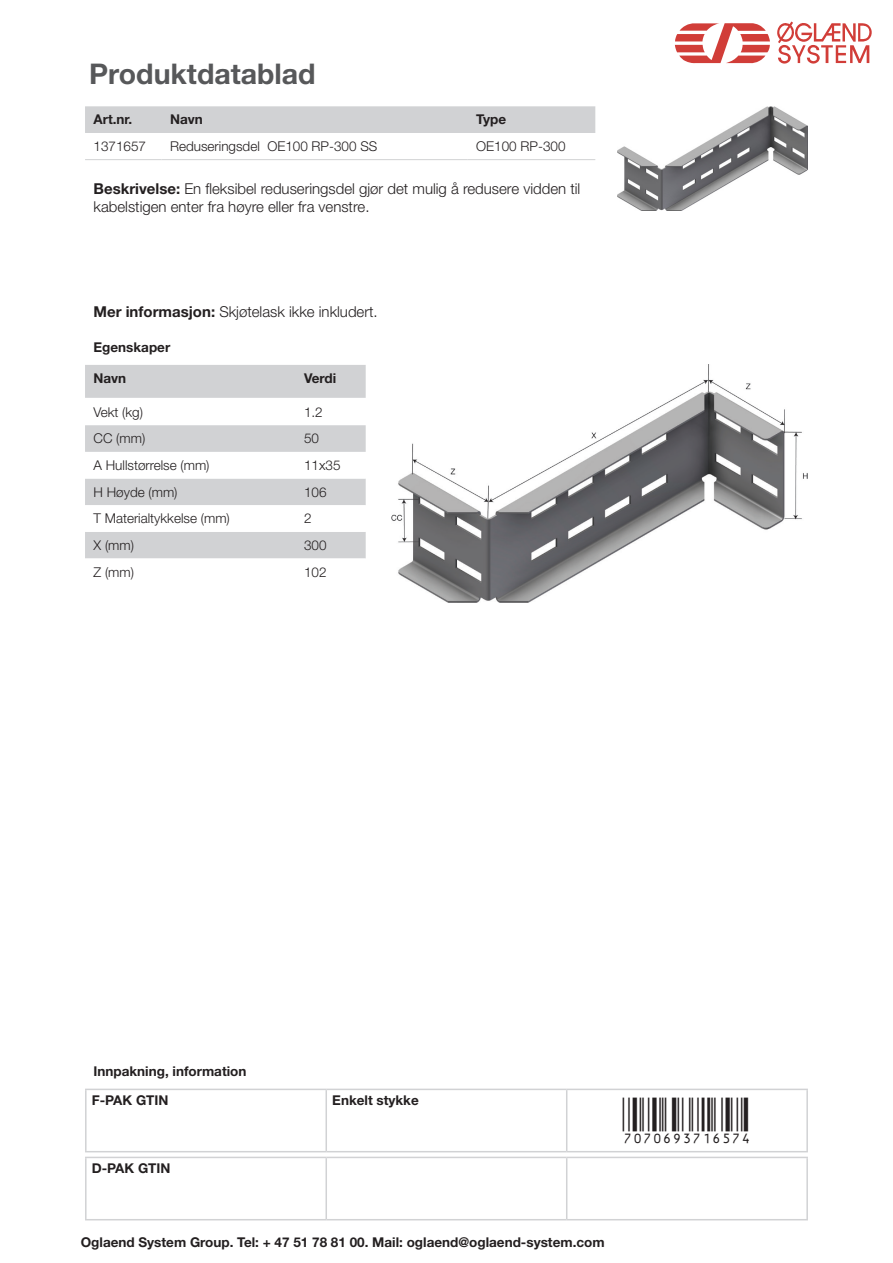
<style>
.page{position:relative;width:893px;height:1263px;background:#fff}
.page>*{position:absolute;margin:0;border:0;box-sizing:border-box;transform-origin:0 0}
.Artikel{font:45px "Viisas EAN Matala";color:#231f20}
.Artikel-2{font:700 28.5px "Helvetica Neue LT Std";color:#57585a}
.Artikel-3{font:300 15px/18px "Helvetica Neue LT Std";color:#231f20}
.Artikel-4{font:700 13.5px/29.1px "Helvetica Neue LT Std";color:#231f20}
.Artikel-5{font:300 13.5px "Helvetica Neue LT Std";color:#231f20}
.s1{font-weight:700}
</style>
<div class="page">
<svg style="left:675px;top:23px;width:95px;height:40px"></svg>
<svg style="left:777px;top:21px;width:95px;height:43px"></svg>
<div style="left:85px;top:106px;width:510px;height:27px;background:#d1d2d4"></div>
<hr style="left:85px;top:159px;width:77px;height:1px;background:#d1d2d4">
<hr style="left:162px;top:159px;width:306px;height:1px;background:#d1d2d4">
<hr style="left:468px;top:159px;width:127px;height:1px;background:#d1d2d4">
<img style="left:617px;top:107px;width:191px;height:104px">
<img style="left:391px;top:365px;width:416px;height:237px">
<div style="left:85px;top:365px;width:281px;height:33px;background:#d1d2d4"></div>
<svg style="left:85px;top:425px;width:281px;height:134px"></svg>
<hr style="left:85px;top:1089px;width:241px;height:1px;background:#d1d2d4">
<hr style="left:85px;top:1090px;width:2px;height:61px;background:#d1d2d4">
<hr style="left:326px;top:1089px;width:241px;height:1px;background:#d1d2d4">
<hr style="left:325px;top:1090px;width:2px;height:61px;background:#d1d2d4">
<hr style="left:567px;top:1089px;width:241px;height:1px;background:#d1d2d4">
<hr style="left:566px;top:1090px;width:1px;height:61px;background:#d1d2d4">
<hr style="left:806px;top:1090px;width:2px;height:61px;background:#d1d2d4">
<hr style="left:85px;top:1151px;width:241px;height:1px;background:#d1d2d4">
<hr style="left:326px;top:1151px;width:241px;height:1px;background:#d1d2d4">
<hr style="left:567px;top:1151px;width:241px;height:1px;background:#d1d2d4">
<hr style="left:85px;top:1157px;width:241px;height:1px;background:#d1d2d4">
<hr style="left:85px;top:1158px;width:2px;height:61px;background:#d1d2d4">
<hr style="left:326px;top:1157px;width:241px;height:1px;background:#d1d2d4">
<hr style="left:325px;top:1158px;width:2px;height:61px;background:#d1d2d4">
<hr style="left:567px;top:1157px;width:241px;height:1px;background:#d1d2d4">
<hr style="left:566px;top:1158px;width:1px;height:61px;background:#d1d2d4">
<hr style="left:806px;top:1158px;width:2px;height:61px;background:#d1d2d4">
<hr style="left:85px;top:1219px;width:241px;height:1px;background:#d1d2d4">
<hr style="left:326px;top:1219px;width:241px;height:1px;background:#d1d2d4">
<hr style="left:567px;top:1219px;width:241px;height:1px;background:#d1d2d4">
<p class="Artikel-2" style="left:89px;top:56px;width:228px">Produktdatablad</p>
<p class="Artikel-4" style="left:94px;top:105px;width:40px">Art.nr.</p>
<p class="Artikel-4" style="left:170px;top:105px;width:34px">Navn</p>
<p class="Artikel-4" style="left:476px;top:105px;width:32px">Type</p>
<p class="Artikel-5" style="left:94px;top:138px;width:54px">1371657</p>
<p class="Artikel-5" style="left:170px;top:138px;width:209px">Reduseringsdel OE100 RP-300 SS</p>
<p class="Artikel-5" style="left:476px;top:138px;width:91px">OE100 RP-300</p>
<p class="Artikel-3" style="left:94px;top:179px;width:488px"><span class="s1">Beskrivelse:</span> En fleksibel reduseringsdel gjør det mulig å redusere vidden til kabelstigen enter fra høyre eller fra venstre.</p>
<p class="Artikel-3" style="left:94px;top:302px;width:286px"><span class="s1">Mer informasjon:</span> Skjøtelask ikke inkludert.</p>
<p class="Artikel-4" style="left:94px;top:332px;width:78px">Egenskaper</p>
<p class="Artikel-4" style="left:94px;top:363px;width:34px">Navn</p>
<p class="Artikel-4" style="left:304px;top:363px;width:34px">Verdi</p>
<p class="Artikel-5" style="left:94px;top:404px;width:51px">Vekt (kg)</p>
<p class="Artikel-5" style="left:304px;top:404px;width:20px">1.2</p>
<p class="Artikel-5" style="left:94px;top:430px;width:53px">CC (mm)</p>
<p class="Artikel-5" style="left:304px;top:430px;width:17px">50</p>
<p class="Artikel-5" style="left:94px;top:457px;width:118px">A Hullstørrelse (mm)</p>
<p class="Artikel-5" style="left:304px;top:457px;width:38px">11x35</p>
<p class="Artikel-5" style="left:94px;top:484px;width:86px">H Høyde (mm)</p>
<p class="Artikel-5" style="left:304px;top:484px;width:24px">106</p>
<p class="Artikel-5" style="left:94px;top:510px;width:138px">T Materialtykkelse (mm)</p>
<p class="Artikel-5" style="left:304px;top:510px;width:9px">2</p>
<p class="Artikel-5" style="left:94px;top:537px;width:42px">X (mm)</p>
<p class="Artikel-5" style="left:304px;top:537px;width:24px">300</p>
<p class="Artikel-5" style="left:94px;top:564px;width:42px">Z (mm)</p>
<p class="Artikel-5" style="left:304px;top:564px;width:24px">102</p>
<p class="Artikel-4" style="left:92px;top:1056px;width:156px">Innpakning, information<br>F-PAK GTIN</p>
<p class="Artikel-4" style="left:92px;top:1153px;width:80px">D-PAK GTIN</p>
<p class="Artikel-4" style="left:332px;top:1085px;width:88px">Enkelt stykke</p>
<p class="Artikel" style="left:623px;top:1097px;width:130px">7070693716574</p>
<p class="Artikel-4" style="left:81px;top:1227px;width:525px">Oglaend System Group. Tel: + 47 51 78 81 00. Mail: oglaend@oglaend-system.com</p>
</div>
